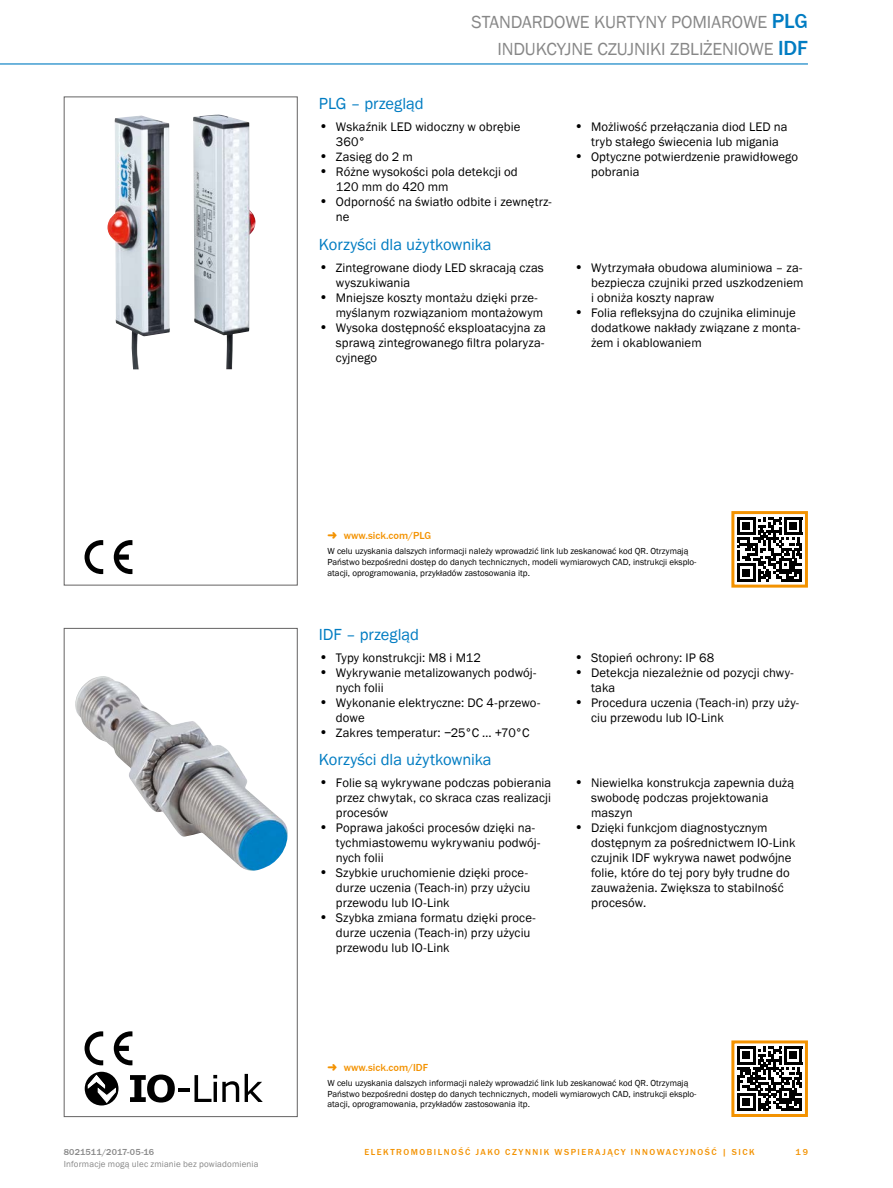
<style>
.page{position:relative;width:893px;height:1188px;background:#fff}
.page>*{position:absolute;margin:0;border:0;box-sizing:border-box;transform-origin:0 0}
.t1{font:500 21px "SICK Franklin";letter-spacing:-.01em;color:#007cc2}
.t2{font:18px "SICK Franklin";color:#878787}
.t3{font:16.5px "SICK Franklin";color:#007cc2}
.t4{font:12.75px/15px "SICK Franklin";letter-spacing:.01em;color:#000}
.t5{font:500 10.5px "SICK Franklin";color:#f39200}
.t6{font:9px/10.8px "SICK Franklin";color:#000}
.t7{font:500 9px "SICK Franklin";letter-spacing:.17em;color:#f39200}
.t8{font:9px "SICK Franklin";letter-spacing:.02em;color:#878787}
.t9{font:500 9px "SICK Franklin";letter-spacing:.02em;color:#878787}
.s1{font-size:14.25px}
</style>
<div class="page">
<hr style="left:0;top:63px;width:808px;height:2px;background:#007cc2">
<img style="left:107px;top:114px;width:148px;height:255px">
<svg style="left:85px;top:540px;width:18px;height:34px"></svg>
<svg style="left:114px;top:540px;width:18px;height:34px"></svg>
<div style="left:64px;top:97px;width:234px;height:488px;border:1px solid #646363"></div>
<svg style="left:737px;top:517px;width:65px;height:65px"></svg>
<hr style="left:784px;top:517px;width:18px;height:3px;background:#000">
<div style="left:731px;top:511px;width:77px;height:77px;border:3px solid #f39200"></div>
<img style="left:75px;top:676px;width:213px;height:195px">
<svg style="left:85px;top:1031px;width:18px;height:34px"></svg>
<svg style="left:114px;top:1031px;width:18px;height:34px"></svg>
<div style="left:85px;top:1072px;width:33px;height:34px;background:#000;border-radius:50%"></div>
<svg style="left:130px;top:1075px;width:109px;height:28px"></svg>
<svg style="left:245px;top:1074px;width:18px;height:28px"></svg>
<svg style="left:88px;top:1075px;width:28px;height:28px"></svg>
<div style="left:64px;top:628px;width:234px;height:489px;border:1px solid #646363"></div>
<svg style="left:737px;top:1046px;width:65px;height:65px"></svg>
<hr style="left:784px;top:1046px;width:18px;height:3px;background:#000">
<div style="left:731px;top:1040px;width:77px;height:77px;border:3px solid #f39200"></div>
<h2 class="t2" style="left:472px;top:11px;width:22px">Standardowe</h2>
<h2 class="t2" style="left:594px;top:11px;width:12px">kurtyny</h2>
<h2 class="t2" style="left:671px;top:11px;width:12px">pomiarowe</h2>
<h1 class="t1" style="left:772px;top:8px;width:38px">PLG</h1>
<h2 class="t2" style="left:497px;top:38px;width:16px">Indukcyjne</h2>
<h2 class="t2" style="left:597px;top:38px;width:10px">czujniki</h2>
<h2 class="t2" style="left:670px;top:38px;width:11px">zbliżeniowe</h2>
<h1 class="t1" style="left:778px;top:35px;width:31px">IDF</h1>
<p class="t3" style="left:319px;top:93px;width:106px">PLG – przegląd</p>
<p class="t4" style="left:336px;top:119px;width:186px;text-indent:-17px"><span class="s1">•</span> Wskaźnik LED widoczny w obrębie<br>360°</p>
<p class="t4" style="left:319px;top:149px;width:95px"><span class="s1">•</span> Zasięg do 2 m</p>
<p class="t4" style="left:336px;top:164px;width:183px;text-indent:-17px"><span class="s1">•</span> Różne wysokości pola detekcji od<br>120 mm do 420 mm</p>
<p class="t4" style="left:336px;top:194px;width:217px;text-indent:-17px"><span class="s1">•</span> Odporność na światło odbite i zewnętrz&shy;ne</p>
<p class="t3" style="left:319px;top:234px;width:174px">Korzyści dla użytkownika</p>
<p class="t4" style="left:336px;top:261px;width:209px;text-indent:-17px"><span class="s1">•</span> Zintegrowane diody LED skracają czas wyszukiwania</p>
<p class="t4" style="left:336px;top:291px;width:209px;text-indent:-17px"><span class="s1">•</span> Mniejsze koszty montażu dzięki prze&shy;myślanym rozwiązaniom montażowym</p>
<p class="t4" style="left:336px;top:321px;width:212px;text-indent:-17px"><span class="s1">•</span> Wysoka dostępność eksploatacyjna za sprawą zintegrowanego filtra polaryza&shy;cyjnego</p>
<p class="t4" style="left:591px;top:119px;width:198px;text-indent:-17px"><span class="s1">•</span> Możliwość przełączania diod LED na tryb stałego świecenia lub migania</p>
<p class="t4" style="left:591px;top:149px;width:208px;text-indent:-17px"><span class="s1">•</span> Optyczne potwierdzenie prawidłowego pobrania</p>
<p class="t4" style="left:591px;top:261px;width:214px;text-align:justify;text-indent:-17px"><span class="s1">•</span> Wytrzymała obudowa aluminiowa – za&shy;bezpiecza czujniki przed uszkodzeniem i obniża koszty napraw</p>
<p class="t4" style="left:591px;top:306px;width:211px;text-indent:-17px"><span class="s1">•</span> Folia refleksyjna do czujnika eliminuje dodatkowe nakłady związane z monta&shy;żem i okablowaniem</p>
<p class="t9" style="left:64px;top:1146px;width:92px">8021511/2017-05-16</p>
<p class="t8" style="left:64px;top:1159px;width:196px">Informacje mogą ulec zmianie bez powiadomienia</p>
<p class="t5" style="left:344px;top:529px;width:89px">www.sick.com/PLG</p>
<p class="t6" style="left:327px;top:546px;width:371px">W celu uzyskania dalszych informacji należy wprowadzić link lub zeskanować kod QR. Otrzymają<br>Państwo bezpośredni dostęp do danych technicznych, modeli wymiarowych CAD, instrukcji eksplo&shy;atacji, oprogramowania, przykładów zastosowania itp.</p>
<p class="t3" style="left:319px;top:624px;width:102px">IDF – przegląd</p>
<p class="t4" style="left:319px;top:651px;width:163px"><span class="s1">•</span> Typy konstrukcji: M8 i M12</p>
<p class="t4" style="left:336px;top:666px;width:202px;text-indent:-17px"><span class="s1">•</span> Wykrywanie metalizowanych podwój&shy;nych folii</p>
<p class="t4" style="left:336px;top:696px;width:206px;text-indent:-17px"><span class="s1">•</span> Wykonanie elektryczne: DC 4-przewo&shy;dowe</p>
<p class="t4" style="left:319px;top:726px;width:212px"><span class="s1">•</span> Zakres temperatur: −25°C … +70°C</p>
<p class="t3" style="left:319px;top:749px;width:174px">Korzyści dla użytkownika</p>
<p class="t4" style="left:336px;top:775px;width:217px;text-align:justify;text-indent:-17px"><span class="s1">•</span> Folie są wykrywane podczas pobierania przez chwytak, co skraca czas realizacji procesów</p>
<p class="t4" style="left:336px;top:820px;width:206px;text-indent:-17px"><span class="s1">•</span> Poprawa jakości procesów dzięki na&shy;tychmiastowemu wykrywaniu podwój&shy;nych folii</p>
<p class="t4" style="left:336px;top:865px;width:196px;text-indent:-17px"><span class="s1">•</span> Szybkie uruchomienie dzięki proce&shy;durze uczenia (Teach-in) przy użyciu przewodu lub IO-Link</p>
<p class="t4" style="left:336px;top:910px;width:201px;text-indent:-17px"><span class="s1">•</span> Szybka zmiana formatu dzięki proce&shy;durze uczenia (Teach-in) przy użyciu przewodu lub IO-Link</p>
<p class="t4" style="left:574px;top:651px;width:142px"><span class="s1">•</span> Stopień ochrony: IP 68</p>
<p class="t4" style="left:591px;top:666px;width:204px;text-indent:-17px"><span class="s1">•</span> Detekcja niezależnie od pozycji chwy&shy;taka</p>
<p class="t4" style="left:591px;top:696px;width:210px;text-indent:-17px"><span class="s1">•</span> Procedura uczenia (Teach-in) przy uży&shy;ciu przewodu lub IO-Link</p>
<p class="t4" style="left:591px;top:775px;width:205px;text-indent:-17px"><span class="s1">•</span> Niewielka konstrukcja zapewnia dużą swobodę podczas projektowania maszyn</p>
<p class="t4" style="left:591px;top:820px;width:206px;text-indent:-17px"><span class="s1">•</span> Dzięki funkcjom diagnostycznym dostępnym za pośrednictwem IO-Link czujnik IDF wykrywa nawet podwójne folie, które do tej pory były trudne do zauważenia. Zwiększa to stabilność procesów.</p>
<p class="t5" style="left:344px;top:1061px;width:86px">www.sick.com/IDF</p>
<p class="t6" style="left:327px;top:1078px;width:371px">W celu uzyskania dalszych informacji należy wprowadzić link lub zeskanować kod QR. Otrzymają<br>Państwo bezpośredni dostęp do danych technicznych, modeli wymiarowych CAD, instrukcji eksplo&shy;atacji, oprogramowania, przykładów zastosowania itp.</p>
<p class="t7" style="left:364px;top:1146px;width:392px">ELEKTROMOBILNOŚĆ JAKO CZYNNIK WSPIERAJĄCY INNOWACYJNOŚĆ | SICK</p>
<p class="t7" style="left:796px;top:1146px;width:14px">19</p>
</div>
